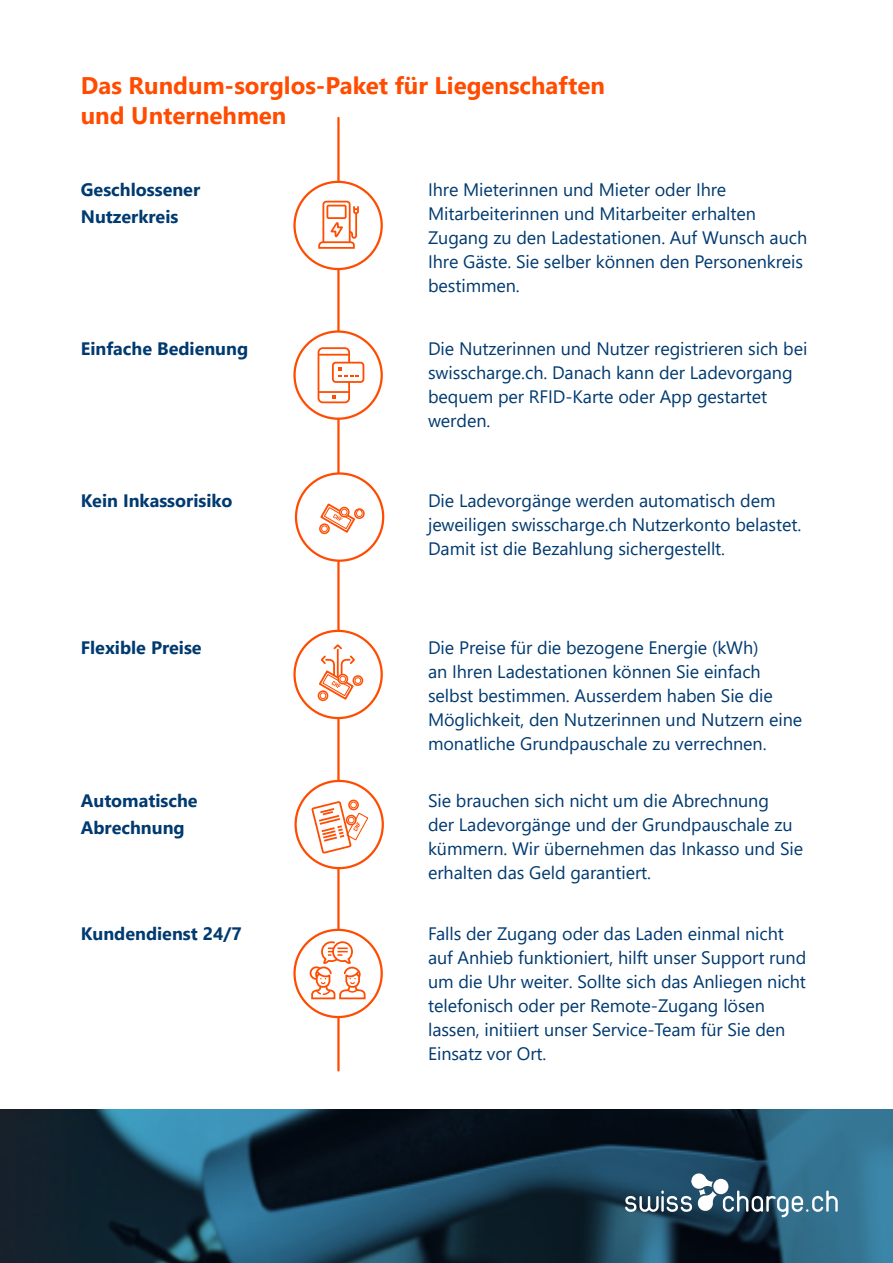
<style>
.page{position:relative;width:893px;height:1263px;background:#fff}
.page>*{position:absolute;margin:0;border:0;box-sizing:border-box;transform-origin:0 0}
.titel{font:700 24px "Segoe UI";color:#ff4c00}
.t1{font:18px/24px "Segoe UI";letter-spacing:-.005em;color:#003a70}
.t2{font:700 18px/27px "Segoe UI";color:#003a70}
</style>
<div class="page">
<hr style="left:337px;top:118px;width:3px;height:952px;background:#ff4c00">
<div style="left:296px;top:781px;width:87px;height:87px;background:#fff;border-radius:50%"></div>
<div style="left:294px;top:780px;width:90px;height:89px;border:2px solid #ff4c00;border-radius:50%"></div>
<div style="left:295px;top:182px;width:87px;height:87px;background:#fff;border-radius:50%"></div>
<div style="left:293px;top:181px;width:90px;height:89px;border:2px solid #ff4c00;border-radius:50%"></div>
<div style="left:295px;top:331px;width:87px;height:88px;background:#fff;border-radius:50%"></div>
<div style="left:293px;top:330px;width:90px;height:90px;border:2px solid #ff4c00;border-radius:50%"></div>
<div style="left:295px;top:930px;width:87px;height:87px;background:#fff;border-radius:50%"></div>
<div style="left:293px;top:929px;width:90px;height:89px;border:2px solid #ff4c00;border-radius:50%"></div>
<div style="left:295px;top:631px;width:87px;height:87px;background:#fff;border-radius:50%"></div>
<div style="left:293px;top:630px;width:90px;height:89px;border:2px solid #ff4c00;border-radius:50%"></div>
<svg style="left:0;top:1110px;width:893px;height:153px;background:#193b4e"></svg>
<div style="left:318px;top:347px;width:32px;height:56px;border:2px solid #ff4c00;border-radius:4px"></div>
<div style="left:322px;top:201px;width:29px;height:45px;border:2px solid #ff4c00;border-radius:3px"></div>
<div style="left:333px;top:363px;width:30px;height:19px;background:#fff;border-radius:3px"></div>
<div style="left:332px;top:362px;width:32px;height:21px;border:2px solid #ff4c00;border-radius:3px"></div>
<hr style="left:318px;top:354px;width:31px;height:2px;background:#ff4c00">
<hr style="left:318px;top:391px;width:31px;height:2px;background:#ff4c00">
<svg style="left:332px;top:395px;width:4px;height:4px"></svg>
<svg style="left:338px;top:367px;width:21px;height:10px"></svg>
<svg style="left:318px;top:205px;width:41px;height:44px"></svg>
<div style="left:352px;top:675px;width:11px;height:11px;border:2px solid #ff4c00;border-radius:50%"></div>
<div style="left:355px;top:677px;width:6px;height:7px;border:1px solid #ff4c00;border-radius:50%"></div>
<svg style="left:311px;top:800px;width:58px;height:54px"></svg>
<svg style="left:309px;top:940px;width:57px;height:60px"></svg>
<svg style="left:317px;top:644px;width:39px;height:57px"></svg>
<div style="left:296px;top:473px;width:87px;height:88px;background:#fff;border-radius:50%"></div>
<div style="left:295px;top:472px;width:89px;height:90px;border:2px solid #ff4c00;border-radius:50%"></div>
<div style="left:354px;top:508px;width:11px;height:11px;border:2px solid #ff4c00;border-radius:50%"></div>
<div style="left:356px;top:509px;width:7px;height:8px;border:1px solid #ff4c00;border-radius:50%"></div>
<svg style="left:319px;top:503px;width:38px;height:31px"></svg>
<svg style="left:723px;top:1190px;width:115px;height:27px;background:#587c90"></svg>
<svg style="left:625px;top:1173px;width:92px;height:39px"></svg>
<div style="left:713px;top:1179px;width:15px;height:15px;background:#fff;border-radius:50%"></div>
<p class="titel" style="left:81px;top:63px;width:526px">Das Rundum-sorglos-Paket für Liegenschaften</p>
<p class="titel" style="left:81px;top:93px;width:207px">und Unternehmen</p>
<p class="t2" style="left:81px;top:175px;width:121px">Geschlossener<br>Nutzerkreis</p>
<p class="t1" style="left:428px;top:176px;width:381px">Ihre Mieterinnen und Mieter oder Ihre Mitarbeiterinnen und Mitarbeiter erhalten Zugang zu den Ladestationen. Auf Wunsch auch Ihre Gäste. Sie selber können den Personenkreis bestimmen.</p>
<p class="t2" style="left:81px;top:333px;width:169px">Einfache Bedienung</p>
<p class="t1" style="left:428px;top:335px;width:381px">Die Nutzerinnen und Nutzer registrieren sich bei swisscharge.ch. Danach kann der Ladevorgang bequem per RFID-Karte oder App gestartet werden.</p>
<p class="t2" style="left:81px;top:485px;width:153px">Kein Inkassorisiko</p>
<p class="t1" style="left:428px;top:487px;width:375px">Die Ladevorgänge werden automatisch dem jeweiligen swisscharge.ch Nutzerkonto belastet.<br>Damit ist die Bezahlung sichergestellt.</p>
<p class="t2" style="left:81px;top:633px;width:122px">Flexible Preise</p>
<p class="t1" style="left:428px;top:634px;width:376px">Die Preise für die bezogene Energie (kWh)<br>an Ihren Ladestationen können Sie einfach selbst bestimmen. Ausserdem haben Sie die Möglichkeit, den Nutzerinnen und Nutzern eine monatliche Grundpauschale zu verrechnen.</p>
<p class="t2" style="left:81px;top:786px;width:118px">Automatische</p>
<p class="t2" style="left:81px;top:813px;width:105px">Abrechnung</p>
<p class="t1" style="left:428px;top:787px;width:377px">Sie brauchen sich nicht um die Abrechnung<br>der Ladevorgänge und der Grundpauschale zu kümmern. Wir übernehmen das Inkasso und Sie erhalten das Geld garantiert.</p>
<p class="t2" style="left:81px;top:919px;width:163px">Kundendienst 24/7</p>
<p class="t1" style="left:428px;top:920px;width:380px">Falls der Zugang oder das Laden einmal nicht auf Anhieb funktioniert, hilft unser Support rund um die Uhr weiter. Sollte sich das Anliegen nicht telefonisch oder per Remote-Zugang lösen lassen, initiiert unser Service-Team für Sie den Einsatz vor Ort.</p>
</div>
